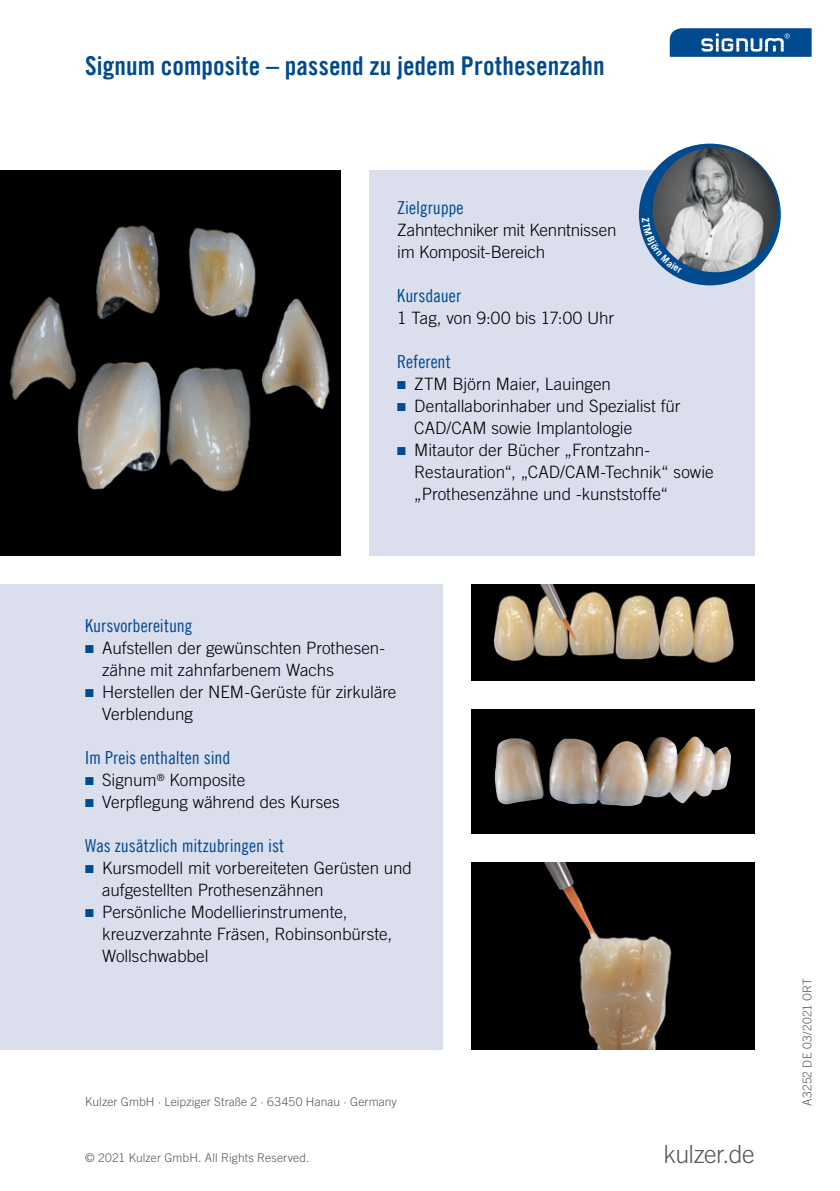
<style>
.page{position:relative;width:840px;height:1191px;background:#fff}
.page>*{position:absolute;margin:0;border:0;box-sizing:border-box;transform-origin:0 0}
.Title_Head_Kursbesch{font:26px "Trade Gothic LT Com Bd Cn 20";letter-spacing:.005em;color:#004a8f}
.Web_01_A_Kursbeschre{font:300 25px "Trade Gothic LT Com";letter-spacing:-.02em;color:#58595b}
.SubHead_02_A_Kursbes{font:18px "Trade Gothic LT Com Cn 18";color:#004a8f}
.Body_Kursbeschreibun{font:300 17px/22px "Trade Gothic LT Com";color:#000}
.PrintReferenceNR_01{font:300 12px "Trade Gothic LT Com";letter-spacing:.01em;color:#58595b}
.s1{color:#004a8f}
</style>
<div class="page">
<svg style="left:669px;top:28px;width:142px;height:29px;background:#2766a0"></svg>
<div style="left:369px;top:170px;width:385px;height:386px;background:#dbdeed"></div>
<div style="left:638px;top:144px;width:142px;height:141px;background:#004a8f;border-radius:50%"></div>
<img style="left:652px;top:147px;width:125px;height:125px;border-radius:62px">
<div style="left:0;top:584px;width:442px;height:465px;background:#dbdeed"></div>
<img style="left:0;top:170px;width:340px;height:386px">
<img style="left:471px;top:862px;width:283px;height:187px">
<div style="left:471px;top:709px;width:283px;height:124px;background:#000"></div>
<img style="left:494px;top:736px;width:237px;height:70px">
<img style="left:471px;top:584px;width:283px;height:96px">
<svg style="left:641px;top:218px;width:40px;height:55px"></svg>
<p class="Title_Head_Kursbesch" style="left:85px;top:50px;width:520px">Signum composite – passend zu jedem Prothesenzahn</p>
<p class="SubHead_02_A_Kursbes" style="left:397px;top:197px;width:68px">Zielgruppe</p>
<p class="Body_Kursbeschreibun" style="left:397px;top:219px;width:221px">Zahntechniker mit Kenntnissen im Komposit-Bereich</p>
<p class="SubHead_02_A_Kursbes" style="left:397px;top:285px;width:65px">Kursdauer</p>
<p class="Body_Kursbeschreibun" style="left:397px;top:307px;width:218px">1 Tag, von 9:00 bis 17:00 Uhr</p>
<p class="SubHead_02_A_Kursbes" style="left:397px;top:351px;width:55px">Referent</p>
<p class="Body_Kursbeschreibun" style="left:397px;top:373px;width:215px"><span class="s1">■</span> ZTM Björn Maier, Lauingen</p>
<p class="Body_Kursbeschreibun" style="left:414px;top:395px;width:267px;text-indent:-17px"><span class="s1">■</span> Dentallaborinhaber und Spezialist für<br>CAD/CAM sowie Implantologie</p>
<p class="Body_Kursbeschreibun" style="left:414px;top:439px;width:301px;text-indent:-17px"><span class="s1">■</span> Mitautor der Bücher „Frontzahn-<br>Restauration“, „CAD/CAM-Technik“ sowie „Prothesenzähne und -kunststoffe“</p>
<p class="SubHead_02_A_Kursbes" style="left:85px;top:615px;width:109px">Kursvorbereitung</p>
<p class="Body_Kursbeschreibun" style="left:102px;top:637px;width:284px;text-indent:-17px"><span class="s1">■</span> Aufstellen der gewünschten Prothesen&shy;zähne mit zahnfarbenem Wachs</p>
<p class="Body_Kursbeschreibun" style="left:102px;top:681px;width:295px;text-indent:-17px"><span class="s1">■</span> Herstellen der NEM-Gerüste für zirkuläre<br>Verblendung</p>
<p class="SubHead_02_A_Kursbes" style="left:85px;top:747px;width:147px">Im Preis enthalten sind</p>
<p class="Body_Kursbeschreibun" style="left:85px;top:769px;width:161px"><span class="s1">■</span> Signum<sup>®</sup> Komposite</p>
<p class="Body_Kursbeschreibun" style="left:85px;top:791px;width:256px"><span class="s1">■</span> Verpflegung während des Kurses</p>
<p class="SubHead_02_A_Kursbes" style="left:85px;top:835px;width:200px">Was zusätzlich mitzubringen ist</p>
<p class="Body_Kursbeschreibun" style="left:102px;top:857px;width:311px;text-indent:-17px"><span class="s1">■</span> Kursmodell mit vorbereiteten Gerüsten und aufgestellten Prothesenzähnen</p>
<p class="Body_Kursbeschreibun" style="left:102px;top:901px;width:291px;text-indent:-17px"><span class="s1">■</span> Persönliche Modellierinstrumente, kreuzverzahnte Fräsen, Robinsonbürste,<br>Wollschwabbel</p>
<p class="PrintReferenceNR_01" style="left:85px;top:1094px;width:313px">Kulzer GmbH · Leipziger Straße 2 · 63450 Hanau · Germany</p>
<p class="PrintReferenceNR_01" style="left:85px;top:1150px;width:226px">© 2021 Kulzer GmbH. All Rights Reserved.</p>
<p class="Web_01_A_Kursbeschre" style="left:663px;top:1138px;width:93px">kulzer.de</p>
<p class="PrintReferenceNR_01" style="left:799px;top:1106px;width:129px;rotate:-90deg">A3252 DE 03/2021 ORT</p>
</div>
